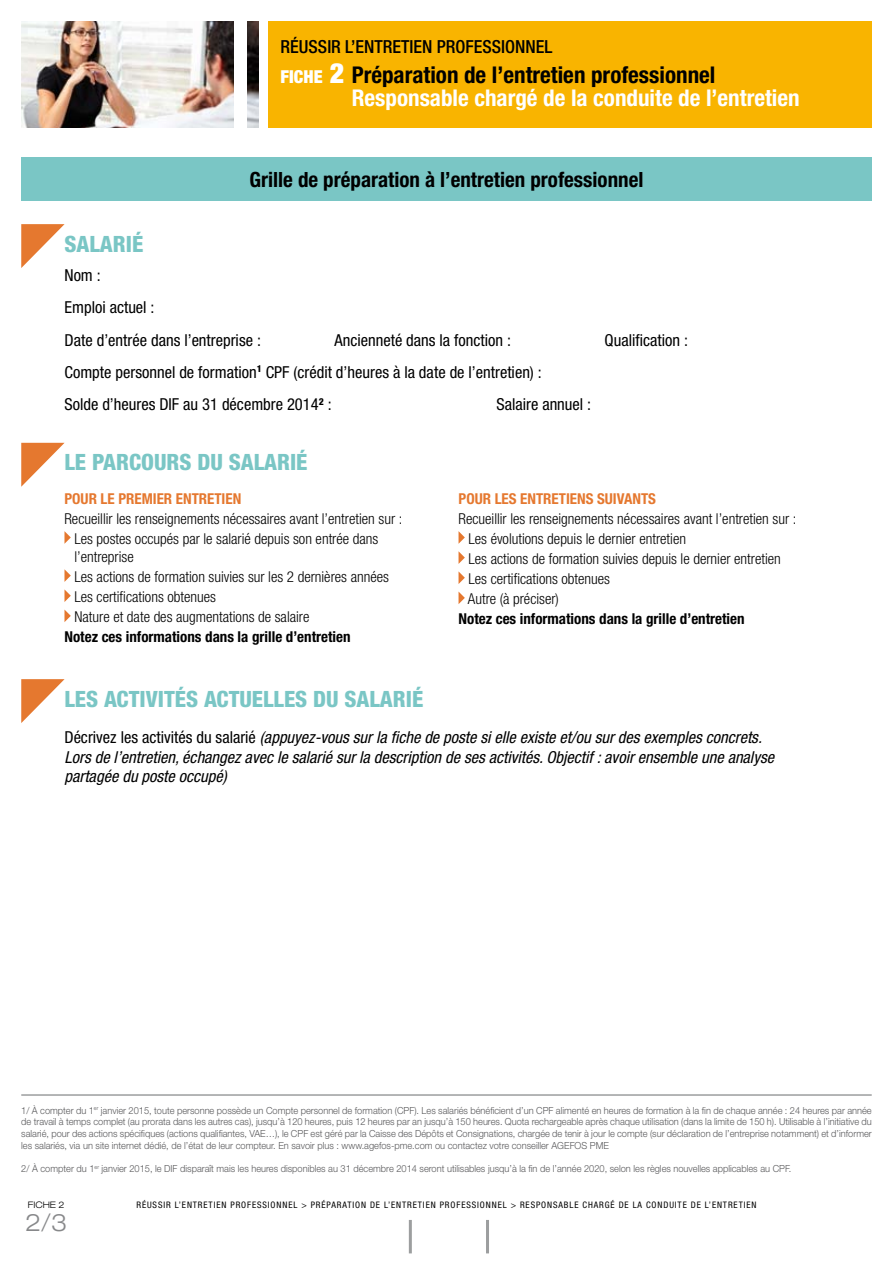
<style>
.page{position:relative;width:893px;height:1263px;background:#fff}
.page>*{position:absolute;margin:0;border:0;box-sizing:border-box;transform-origin:0 0}
.t1{font:300 expanded 24px "Helvetica Neue";color:#87888a}
.t2{font:700 condensed 23.1px/23.1px "Helvetica Neue";color:#fff}
.t3{font:800 condensed 22.5px "Helvetica Neue";color:#7ac6c5}
.t4{font:700 condensed 21px "Helvetica Neue";color:#000}
.t5{font:500 condensed 18px "Helvetica Neue";color:#000}
.t6{font:italic condensed 16.5px/19.5px "Helvetica Neue";color:#000}
.t7{font:condensed 16.5px/32.2px "Helvetica Neue";color:#000}
.t8{font:300 condensed 15px/20.1px "Helvetica Neue";color:#000}
.t9{font:700 condensed 15px "Helvetica Neue";color:#000}
.t10{font:700 condensed 15px "Helvetica Neue";color:#e5782f}
.t11{font:300 9.75px/11.7px "Helvetica Neue";color:#58585a;text-align:justify;scale:.95 1}
.t12{font:condensed 9px "Helvetica Neue";letter-spacing:.1em;color:#000}
.t13{font:300 expanded 9px "Helvetica Neue";color:#000}
.s1{font-weight:900;font-size:17.85px}
.s2{font-weight:900;font-size:27.9px}
.s3{color:#000}
.s4{font-style:normal}
</style>
<div class="page">
<hr style="left:409px;top:1220px;width:3px;height:33px;background:#9c9e9f">
<hr style="left:486px;top:1220px;width:3px;height:33px;background:#9c9e9f">
<img style="left:21px;top:21px;width:237px;height:107px">
<div style="left:268px;top:21px;width:604px;height:107px;background:#f9b400"></div>
<div style="left:234px;top:0;width:13px;height:128px;background:#fff"></div>
<svg style="left:21px;top:224px;width:44px;height:44px"></svg>
<svg style="left:21px;top:443px;width:44px;height:44px"></svg>
<svg style="left:21px;top:679px;width:44px;height:44px"></svg>
<div style="left:21px;top:157px;width:851px;height:44px;background:#7ac6c5"></div>
<svg style="left:64px;top:531px;width:7px;height:13px"></svg>
<svg style="left:64px;top:569px;width:7px;height:13px"></svg>
<svg style="left:64px;top:589px;width:7px;height:13px"></svg>
<svg style="left:64px;top:609px;width:7px;height:13px"></svg>
<svg style="left:459px;top:531px;width:6px;height:13px"></svg>
<svg style="left:459px;top:552px;width:6px;height:12px"></svg>
<svg style="left:459px;top:572px;width:6px;height:12px"></svg>
<svg style="left:459px;top:592px;width:6px;height:12px"></svg>
<hr style="left:21px;top:1094px;width:851px;height:2px;background:#9c9e9f">
<h3 class="t5" style="left:281px;top:36px;width:37px">RÉUSSIR</h3>
<h3 class="t5" style="left:345px;top:36px;width:20px">L’ENTRETIEN</h3>
<h3 class="t5" style="left:437px;top:36px;width:10px">PROFESSIONNEL</h3>
<h2 class="t2" style="left:352px;top:63px;width:450px;text-indent:-71px"><span class="s1">fiche</span> <span class="s2">2</span> <span class="s3">Préparation de l’entretien professionnel<br></span>Responsable chargé de la conduite de l’entretien</h2>
<h3 class="t3" style="left:64px;top:230px;width:80px">SALARIÉ</h3>
<h3 class="t4" style="left:249px;top:167px;width:395px">Grille de préparation à l’entretien professionnel</h3>
<h3 class="t7" style="left:64px;top:259px;width:198px">Nom :<br>Emploi actuel :<br>Date d’entrée dans l’entreprise :</h3>
<h3 class="t7" style="left:334px;top:323px;width:178px">Ancienneté dans la fonction :</h3>
<h3 class="t7" style="left:605px;top:323px;width:85px">Qualification :</h3>
<h3 class="t7" style="left:64px;top:356px;width:479px">Compte personnel de formation<sup>1</sup> CPF (crédit d’heures à la date de l’entretien) :<br>Solde d’heures DIF au 31 décembre 2014<sup>2</sup> : S</h3>
<h3 class="t7" style="left:505px;top:388px;width:88px">alaire annuel :</h3>
<h3 class="t3" style="left:64px;top:448px;width:244px">LE PARCOURS DU SALARIÉ</h3>
<h3 class="t10" style="left:64px;top:489px;width:178px">Pour le premier entretien</h3>
<h3 class="t8" style="left:74px;top:508px;width:329px;text-indent:-10px">Recueillir les renseignements nécessaires avant l’entretien sur :<br>Les postes occupés par le salarié depuis son entrée dans</h3>
<h3 class="t8" style="left:74px;top:546px;width:316px">l’entreprise<br>Les actions de formation suivies sur les 2 dernières années Les certifications obtenues<br>Nature et date des augmentations de salaire</h3>
<h3 class="t9" style="left:64px;top:628px;width:288px">Notez ces informations dans la grille d’entretien</h3>
<h3 class="t3" style="left:64px;top:685px;width:360px">LES ACTIVITÉS ACTUELLES DU SALARIÉ</h3>
<h3 class="t10" style="left:459px;top:489px;width:199px">Pour les entretiens suivants</h3>
<h3 class="t8" style="left:468px;top:508px;width:330px;text-indent:-9px">Recueillir les renseignements nécessaires avant l’entretien sur :<br>Les évolutions depuis le dernier entretien<br>Les actions de formation suivies depuis le dernier entretien Les certifications obtenues<br>Autre (à préciser)</h3>
<h3 class="t9" style="left:458px;top:610px;width:288px">Notez ces informations dans la grille d’entretien</h3>
<p class="t6" style="left:64px;top:727px;width:711px"><span class="s4">Décrivez les activités du salarié</span> (appuyez-vous sur la fiche de poste si elle existe et/ou sur des exemples concrets.<br>Lors de l’entretien, échangez avec le salarié sur la description de ses activités. Objectif : avoir ensemble une analyse partagée du poste occupé)</p>
<p class="t11" style="left:21px;top:1104px;width:897px">1/ À compter du 1<sup>er</sup> janvier 2015, toute personne possède un Compte personnel de formation (CPF). Les salariés bénéficient d’un CPF alimenté en heures de formation à la fin de chaque année : 24 heures par année de travail à temps complet (au prorata dans les autres cas), jusqu’à 120 heures, puis 12 heures par an jusqu’à 150 heures. Quota rechargeable après chaque utilisation (dans la limite de 150 h). Utilisable à l’initiative du salarié, pour des actions spécifiques (actions qualifiantes, VAE…), le CPF est géré par la Caisse des Dépôts et Consignations, chargée de tenir à jour le compte (sur déclaration de l’entreprise notamment) et d’informer les salariés, via un site internet dédié, de l’état de leur compteur. En savoir plus : www.agefos-pme.com ou contactez votre conseiller AGEFOS PME</p>
<p class="t11" style="left:21px;top:1163px;width:812px">2/ À compter du 1<sup>er</sup> janvier 2015, le DIF disparaît mais les heures disponibles au 31 décembre 2014 seront utilisables jusqu’à la fin de l’année 2020, selon les règles nouvelles applicables au CPF.</p>
<p class="t13" style="left:28px;top:1200px;width:38px">Fiche 2</p>
<p class="t12" style="left:136px;top:1200px;width:464px">Réussir l’entretien professionnel &gt; Préparation de l’entretien professionnel &gt; Responsable charg</p>
<p class="t12" style="left:610px;top:1200px;width:148px">é de la conduite de l’entretien</p>
<h1 class="t1" style="left:25px;top:1208px;width:43px">2/3</h1>
</div>
